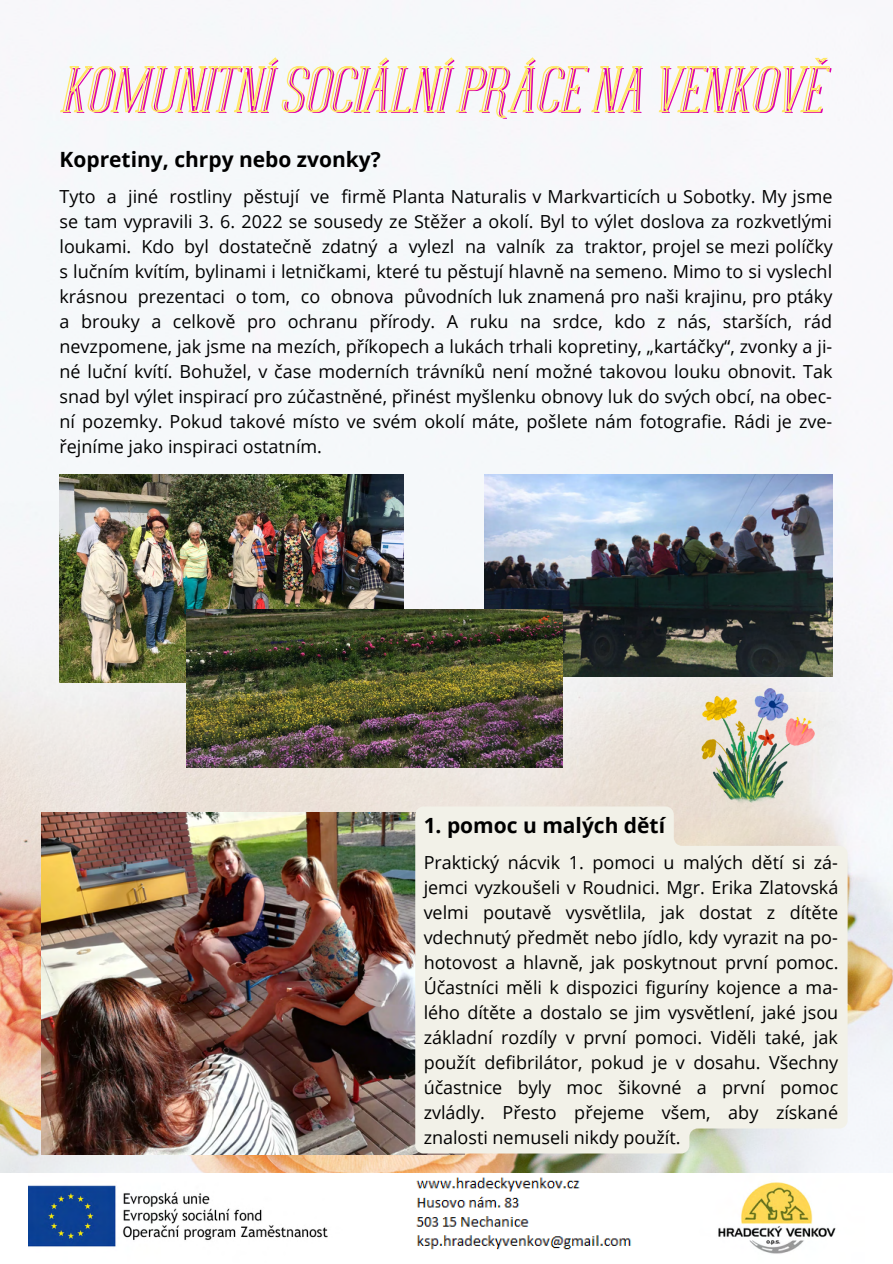
<style>
.page{position:relative;width:893px;height:1264px;background:#fff}
.page>*{position:absolute;margin:0;border:0;box-sizing:border-box;transform-origin:0 0}
.t1{font:italic 64.05px "FLOREN";color:#dd00ae}
.t2{font:700 21px "Open Sans";color:#000}
.t3{font:18px/25px "Open Sans";color:#000;text-align:justify}
</style>
<div class="page">
<img style="left:0;top:0;width:892px;height:1173px">
<img style="left:718px;top:1182px;width:118px;height:72px">
<img style="left:28px;top:1185px;width:300px;height:62px">
<img style="left:416px;top:1177px;width:216px;height:73px">
<img style="left:484px;top:474px;width:348px;height:202px">
<img style="left:59px;top:474px;width:344px;height:208px">
<img style="left:41px;top:812px;width:423px;height:342px">
<img style="left:186px;top:609px;width:376px;height:158px">
<img style="left:701px;top:688px;width:113px;height:116px">
<svg style="left:59px;top:56px;width:771px;height:63px"></svg>
<svg style="left:415px;top:806px;width:432px;height:347px;background:#f1efe6"></svg>
<h1 class="t1" style="left:61px;top:56px;width:763px">KOMUNITNÍ SOCIÁLNÍ PRÁCE NA VENKOVĚ</h1>
<p class="t2" style="left:59px;top:145px;width:323px">Kopretiny, chrpy nebo zvonky?</p>
<p class="t3" style="left:59px;top:184px;width:774px">Tyto a jiné rostliny pěstují ve firmě Planta Naturalis v Markvarticích u Sobotky. My jsme se tam vypravili 3. 6. 2022 se sousedy ze Stěžer a okolí. Byl to výlet doslova za rozkvetlými loukami. Kdo byl dostatečně zdatný a vylezl na valník za traktor, projel se mezi políčky s lučním kvítím, bylinami i letničkami, které tu pěstují hlavně na semeno. Mimo to si vyslechl krásnou prezentaci o tom, co obnova původních luk znamená pro naši krajinu, pro ptáky a brouky a celkově pro ochranu přírody. A ruku na srdce, kdo z nás, starších, rád nevzpomene, jak jsme na mezích, příkopech a lukách trhali kopretiny, „kartáčky“, zvonky a ji&shy;né luční kvítí. Bohužel, v čase moderních trávníků není možné takovou louku obnovit. Tak snad byl výlet inspirací pro zúčastněné, přinést myšlenku obnovy luk do svých obcí, na obec&shy;ní pozemky. Pokud takové místo ve svém okolí máte, pošlete nám fotografie. Rádi je zve&shy;řejníme jako inspiraci ostatním.</p>
<p class="t2" style="left:423px;top:810px;width:243px">1. pomoc u malých dětí</p>
<p class="t3" style="left:423px;top:849px;width:416px">Praktický nácvik 1. pomoci u malých dětí si zá&shy;jemci vyzkoušeli v Roudnici. Mgr. Erika Zlatovská velmi poutavě vysvětlila, jak dostat z dítěte vdechnutý předmět nebo jídlo, kdy vyrazit na po&shy;hotovost a hlavně, jak poskytnout první pomoc.<br>Účastníci měli k dispozici figuríny kojence a ma&shy;lého dítěte a dostalo se jim vysvětlení, jaké jsou základní rozdíly v první pomoci. Viděli také, jak použít defibrilátor, pokud je v dosahu. Všechny účastnice byly moc šikovné a první pomoc zvládly. Přesto přejeme všem, aby získané znalosti nemuseli nikdy použít.</p>
</div>
